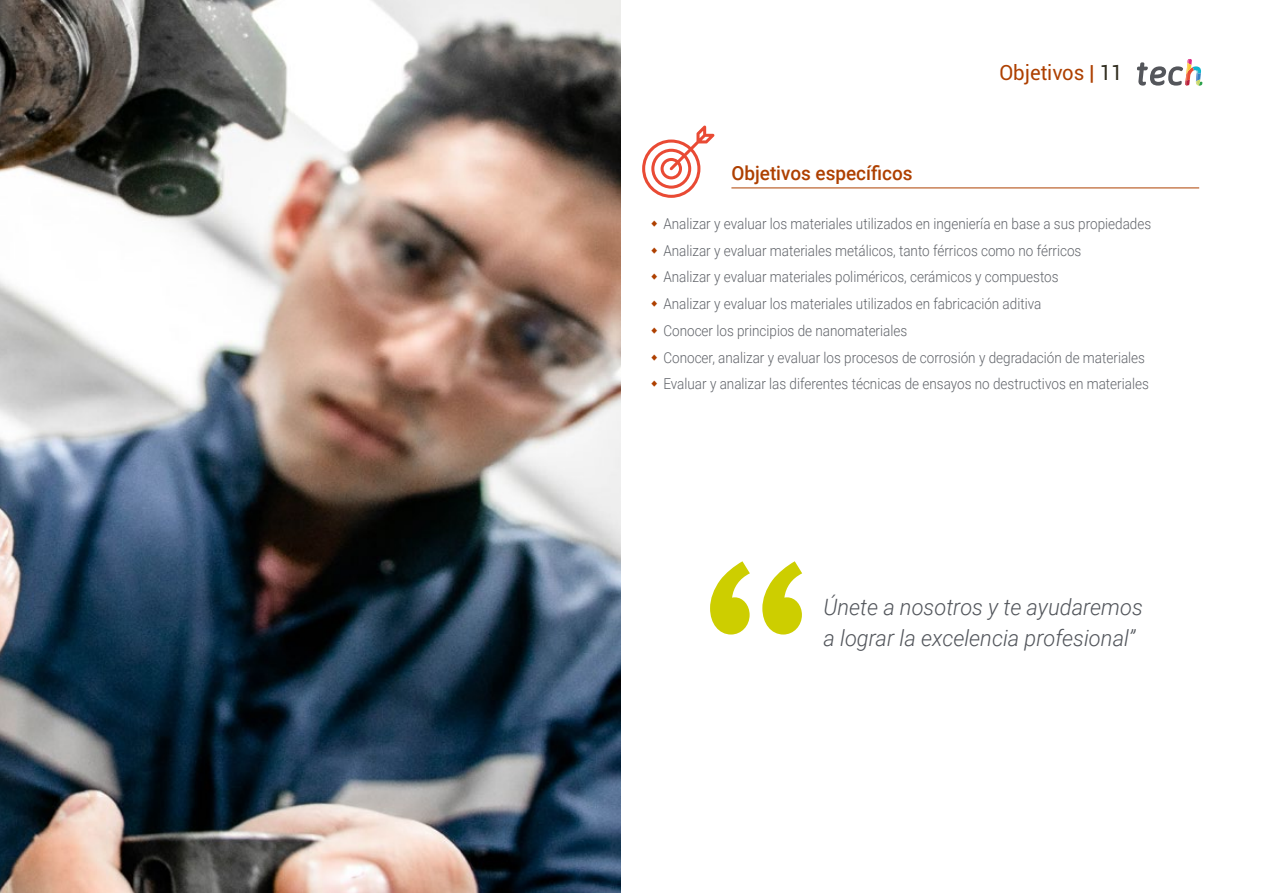
<style>
.page{position:relative;width:1263px;height:893px;background:#fff}
.page>*{position:absolute;margin:0;border:0;box-sizing:border-box;transform-origin:0 0}
.t1{font:italic 300 22.5px/31.5px "Roboto";color:#52555b}
.t2{font:21px "Roboto";color:#ae4000}
.t3{font:500 19.5px "Roboto";color:#ae4000}
.t4{font:300 15px/26.7px "Roboto";color:#61646a;scale:.9 1}
.s1{color:#312e20}
</style>
<div class="page">
<hr style="left:731px;top:188px;width:468px;height:1px;background:#ae4000">
<svg style="left:642px;top:125px;width:72px;height:73px"></svg>
<svg style="left:1137px;top:59px;width:65px;height:27px"></svg>
<img style="left:0;top:0;width:621px;height:893px">
<svg style="left:710px;top:561px;width:92px;height:73px"></svg>
<h2 class="t2" style="left:999px;top:57px;width:125px">Objetivos | <span class="s1">11</span></h2>
<h3 class="t3" style="left:731px;top:159px;width:183px">Objetivos específicos</h3>
<p class="t4" style="left:663px;top:210px;width:544px">Analizar y evaluar los materiales utilizados en ingeniería en base a sus propiedades Analizar y evaluar materiales metálicos, tanto férricos como no férricos<br>Analizar y evaluar materiales poliméricos, cerámicos y compuestos<br>Analizar y evaluar los materiales utilizados en fabricación aditiva<br>Conocer los principios de nanomateriales<br>Conocer, analizar y evaluar los procesos de corrosión y degradación de materiales Evaluar y analizar las diferentes técnicas de ensayos no destructivos en materiales</p>
<h1 class="t1" style="left:823px;top:590px;width:321px">Únete a nosotros y te ayudaremos a lograr la excelencia profesional”</h1>
</div>
